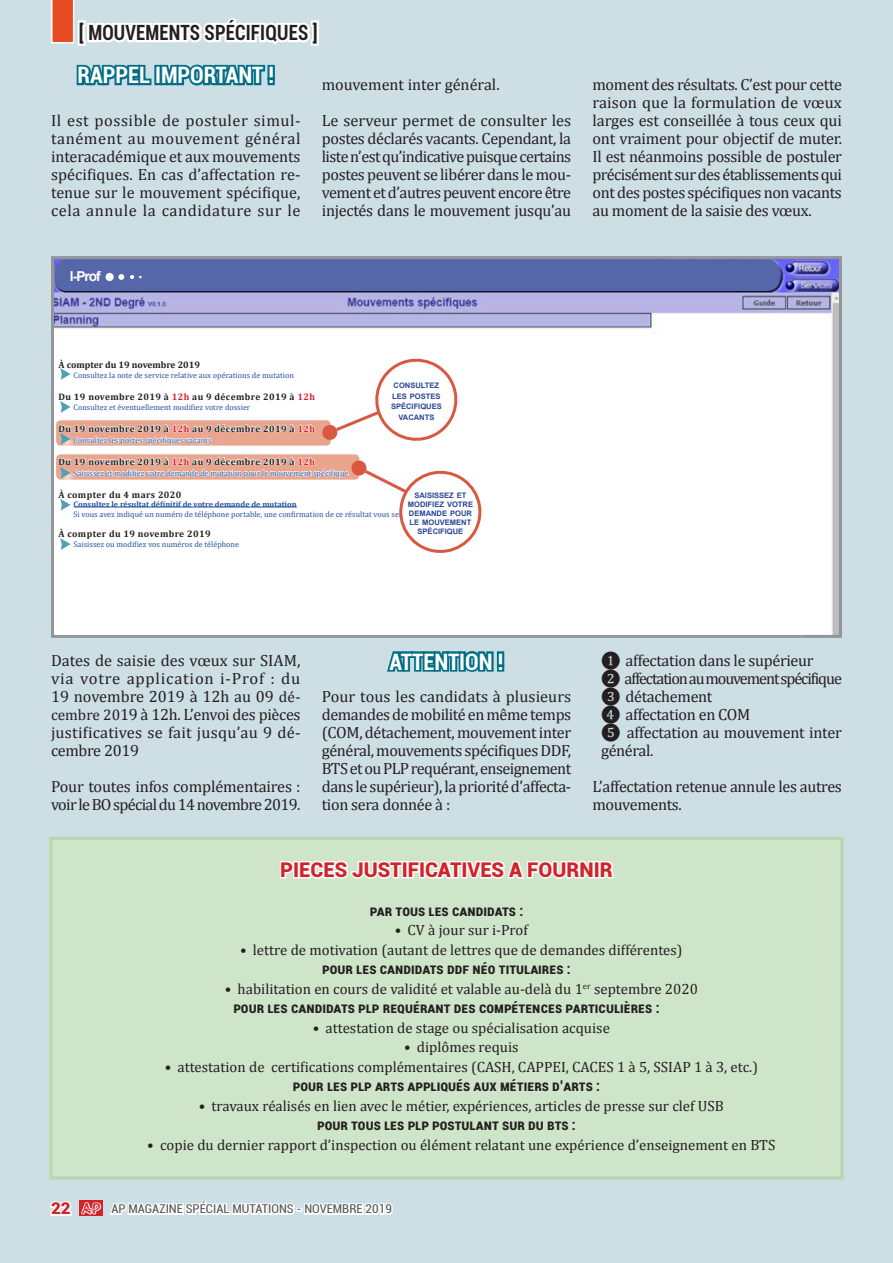
<style>
.page{position:relative;width:893px;height:1263px;background:#cddee5}
.page>*{position:absolute;margin:0;border:0;box-sizing:border-box;transform-origin:0 0}
.t1{font:700 condensed 22.65px "Roboto";color:#fff}
.t2{font:700 condensed 21px "Roboto";letter-spacing:.01em;color:#231f20;scale:.9 1}
.t3{font:900 20.25px "Roboto";color:#d1232a}
.t4{font:16.2px/18px "Cambria";letter-spacing:-.02em;color:#231f20;text-align:justify}
.t5{font:16.2px "Cambria";letter-spacing:-.065em;color:#231f20}
.t6{font:16.2px "Cambria";color:#231f20}
.t7{font:900 16.2px "Roboto";color:#d1232a;scale:1.06 1}
.t8{font:14.85px "Cambria";color:#231f20}
.t9{font:700 condensed 14.85px "Roboto";color:#231f20}
.t10{font:700 13.65px "Arial";color:#fff}
.t11{font:condensed 12.15px "Roboto";color:#57585a;scale:1.06 1}
.t12{font:700 9.45px "Cambria";letter-spacing:.04em;color:#231f20}
.t13{font:700 9.45px "Cambria";color:#231f20}
.t14{font:8.1px "Cambria";color:#24529d}
.t15{font:700 8.1px "Cambria";color:#24529d}
.t16{font:700 7.5px/9px "Arial";color:#2a4697;text-align:center}
.s1{color:#d1232a}
.s2{font-size:15.3px}
</style>
<div class="page">
<svg style="left:50px;top:1201px;width:22px;height:15px"></svg>
<svg style="left:109px;top:1201px;width:284px;height:14px"></svg>
<svg style="left:80px;top:1201px;width:23px;height:15px"></svg>
<svg style="left:81px;top:1202px;width:20px;height:12px"></svg>
<div style="left:50px;top:837px;width:793px;height:342px;background:#cfe5c9;border:3px solid #b5d7ac"></div>
<svg style="left:280px;top:861px;width:334px;height:18px;background:#f5f9f3"></svg>
<svg style="left:51px;top:0;width:268px;height:86px"></svg>
<div style="left:267px;top:65px;width:8px;height:15px;border:4px solid #006e85"></div>
<div style="left:267px;top:78px;width:8px;height:7px;border:4px solid #006e85"></div>
<svg style="left:387px;top:651px;width:107px;height:21px;background:#197b90"></svg>
<div style="left:497px;top:651px;width:7px;height:15px;border:4px solid #006e85"></div>
<div style="left:497px;top:665px;width:7px;height:7px;border:4px solid #006e85"></div>
<img style="left:55px;top:260px;width:783px;height:374px">
<div style="left:51px;top:256px;width:791px;height:382px;border:3px solid #939598"></div>
<div style="left:56px;top:351px;width:748px;height:284px;background:#fff"></div>
<div style="left:56px;top:454px;width:303px;height:26px;background:#eaa58e;border-radius:5px"></div>
<div style="left:54px;top:259px;width:726px;height:32px;background:#5566a9;border-radius:13px"></div>
<div style="left:106px;top:273px;width:8px;height:8px;background:#fff;border-radius:50%"></div>
<svg style="left:118px;top:274px;width:6px;height:6px"></svg>
<svg style="left:130px;top:275px;width:12px;height:4px"></svg>
<svg style="left:58px;top:457px;width:424px;height:96px"></svg>
<svg style="left:58px;top:358px;width:400px;height:88px"></svg>
<p class="t2" style="left:79px;top:18px;width:267px">[ MOUVEMENTS SPÉCIFIQUES ]</p>
<p class="t1" style="left:78px;top:59px;width:198px">RAPPEL IMPORTANT !</p>
<p class="t4" style="left:51px;top:111px;width:251px">Il est possible de postuler simul&shy;tanément au mouvement général interacadémique et aux mouvements spécifiques. En cas d’affectation re&shy;tenue sur le mouvement spécifique, cela annule la candidature sur le</p>
<p class="t10" style="left:70px;top:267px;width:32px">l-Prof</p>
<p class="t6" style="left:322px;top:75px;width:179px">mouvement inter général.</p>
<p class="t4" style="left:322px;top:111px;width:251px">Le serveur permet de consulter les postes déclarés vacants. Cependant, la liste n’est qu’indicative puisque certains postes peuvent se libérer dans le mou&shy;vement et d’autres peuvent encore être injectés dans le mouvement jusqu’au</p>
<p class="t4" style="left:592px;top:75px;width:251px">moment des résultats. C’est pour cette raison que la formulation de vœux larges est conseillée à tous ceux qui ont vraiment pour objectif de muter.<br>Il est néanmoins possible de postuler précisément sur des établissements qui ont des postes spécifiques non vacants au moment de la saisie des vœux.</p>
<p class="t13" style="left:58px;top:358px;width:143px">À compter du 19 novembre 2019</p>
<p class="t14" style="left:74px;top:370px;width:222px">Consultez la note de service relative aux opérations de mutation</p>
<p class="t12" style="left:58px;top:390px;width:258px">Du 19 novembre 2019 à <span class="s1">12h</span> au 9 décembre 2019 à <span class="s1">12h</span></p>
<p class="t16" style="left:391px;top:381px;width:52px;line-height:10.5px">CONSULTEZ<br>LES POSTES<br>SPÉCIFIQUES<br>VACANTS</p>
<p class="t14" style="left:74px;top:402px;width:178px">Consultez et éventuellement modifiez votre dossier</p>
<p class="t12" style="left:58px;top:422px;width:258px">Du 19 novembre 2019 à <span class="s1">12h</span> au 9 décembre 2019 à <span class="s1">12h</span></p>
<p class="t12" style="left:58px;top:455px;width:258px">Du 19 novembre 2019 à <span class="s1">12h</span> au 9 décembre 2019 à <span class="s1">12h</span></p>
<p class="t14" style="left:74px;top:435px;width:139px">Consultez les postes spécifiques vacants</p>
<p class="t14" style="left:74px;top:468px;width:276px">Saisissez et modifiez votre demande de mutation pour le mouvement spécifique</p>
<p class="t12" style="left:58px;top:488px;width:125px">À compter du 4 mars 2020</p>
<p class="t12" style="left:58px;top:527px;width:154px">À compter du 19 novembre 2019</p>
<p class="t16" style="left:408px;top:491px;width:67px">SAISISSEZ ET<br>MODIFIEZ VOTRE<br>DEMANDE POUR<br>LE MOUVEMENT<br>SPÉCIFIQUE</p>
<p class="t15" style="left:74px;top:498px;width:225px">Consultez le résultat définitif de votre demande de mutation</p>
<p class="t14" style="left:74px;top:510px;width:396px">Si vous avez indiqué un numéro de téléphone portable, une confirmation de ce résultat vous sera adressée par SMS</p>
<p class="t14" style="left:74px;top:539px;width:167px">Saisissez ou modifiez vos numéros de téléphone</p>
<p class="t4" style="left:51px;top:651px;width:251px">Dates de saisie des vœux sur SIAM, via votre application i-Prof : du 19 novembre 2019 à 12h au 09 <span class="s2">dé&shy;cembre 20</span>19 à 12h. L’envoi des pièces justificatives se fait jusqu’au 9 dé&shy;cembre 2019</p>
<p class="t4" style="left:51px;top:777px;width:251px">Pour toutes infos complémentaires : voir le BO spécial du 14 novembre 2019.</p>
<p class="t1" style="left:390px;top:646px;width:115px">ATTENTION !</p>
<p class="t4" style="left:322px;top:687px;width:251px">Pour tous les candidats à plusieurs demandes de mobilité en même temps (COM, détachement, mouvement inter général, mouvements spécifiques DDF, BTS et ou PLP requérant, enseignement dans le supérieur), la priorité d’affecta&shy;tion sera donnée à :</p>
<p class="t4" style="left:601px;top:651px;width:214px">❶ affectation dans le supérieur</p>
<p class="t5" style="left:601px;top:669px;width:242px">❷ affectation au mouvement spécifique</p>
<p class="t4" style="left:601px;top:687px;width:113px">❸ détachement</p>
<p class="t4" style="left:601px;top:705px;width:151px">❹ affectation en COM</p>
<p class="t4" style="left:601px;top:723px;width:242px">❺ affectation au mouvement inter général.</p>
<p class="t4" style="left:592px;top:777px;width:251px">L’affectation retenue annule les autres mouvements.</p>
<p class="t3" style="left:280px;top:855px;width:334px">PIECES JUSTIFICATIVES A FOURNIR</p>
<p class="t9" style="left:370px;top:900px;width:155px">Par tous les candidats :</p>
<p class="t8" style="left:395px;top:922px;width:135px">• CV à jour sur i-Prof</p>
<p class="t8" style="left:240px;top:941px;width:444px">• lettre de motivation (autant de lettres que de demandes différentes)</p>
<p class="t9" style="left:322px;top:959px;width:250px">Pour les candidats DDF néo titulaires :</p>
<p class="t8" style="left:225px;top:980px;width:474px">• habilitation en cours de validité et valable au-delà du 1<sup>er</sup> septembre 2020</p>
<p class="t9" style="left:233px;top:998px;width:428px">pour les candidats PLP requérant des compétences particulières :</p>
<p class="t8" style="left:313px;top:1019px;width:299px">• attestation de stage ou spécialisation acquise</p>
<p class="t8" style="left:404px;top:1039px;width:116px">• diplômes requis</p>
<p class="t8" style="left:165px;top:1058px;width:595px">• attestation de certifications complémentaires (CASH, CAPPEI, CACES 1 à 5, SSIAP 1 à 3, etc.)</p>
<p class="t9" style="left:293px;top:1076px;width:309px">Pour les PLP Arts appliqués aux métiers d’arts :</p>
<p class="t8" style="left:199px;top:1097px;width:527px">• travaux réalisés en lien avec le métier, expériences, articles de presse sur clef USB</p>
<p class="t9" style="left:317px;top:1115px;width:260px">Pour tous les PLP postulant sur du BTS :</p>
<p class="t8" style="left:147px;top:1136px;width:630px">• copie du dernier rapport d’inspection ou élément relatant une expérience d’enseignement en BTS</p>
<p class="t7" style="left:51px;top:1197px;width:20px">22</p>
<p class="t11" style="left:111px;top:1201px;width:266px">AP MAGAZINE SPÉCIAL MUTATIONS - NOVEMBRE 2019</p>
</div>
